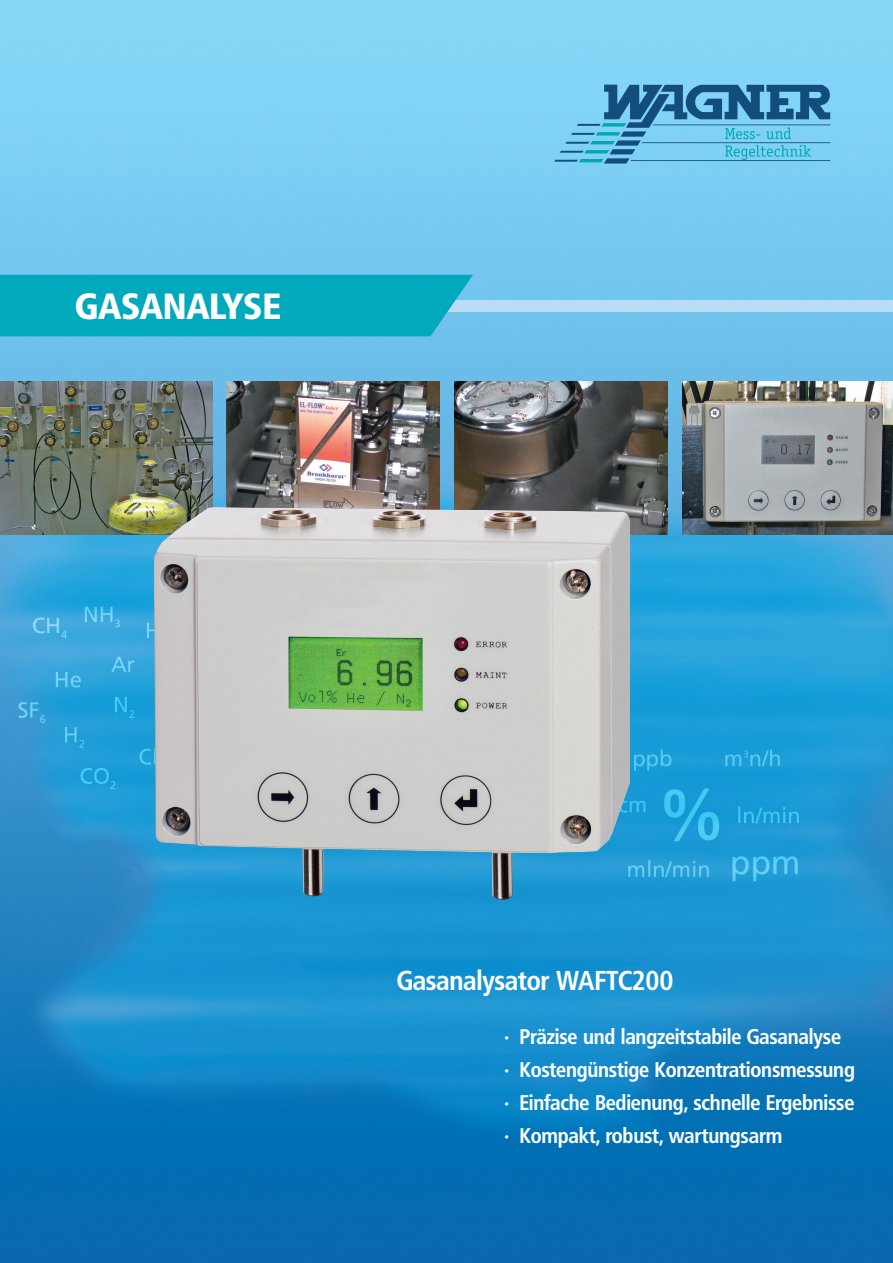
<style>
.page{position:relative;width:893px;height:1263px;background:#fff}
.page>*{position:absolute;margin:0;border:0;box-sizing:border-box;transform-origin:0 0}
.t1{font:900 36px "Frutiger Condensed BQ";color:#fff}
.t2{font:700 27px "Frutiger Condensed BQ";letter-spacing:-.01em;color:#fff}
.t3{font:700 21px/33px "Frutiger Condensed BQ";letter-spacing:-.01em;color:#fff}
</style>
<div class="page">
<img style="left:0;top:0;width:893px;height:1263px">
<div style="left:473px;top:300px;width:420px;height:11px;background:#b9def4"></div>
<svg style="left:554px;top:85px;width:276px;height:79px"></svg>
<div style="left:0;top:275px;width:473px;height:61px;background:#00aabc"></div>
<img style="left:0;top:382px;width:212px;height:153px">
<img style="left:227px;top:382px;width:212px;height:125px">
<img style="left:455px;top:382px;width:212px;height:153px">
<img style="left:683px;top:382px;width:210px;height:153px">
<img style="left:154px;top:507px;width:476px;height:393px">
<h1 class="t1" style="left:75px;top:292px;width:207px">GASANALYSE</h1>
<p class="t2" style="left:397px;top:969px;width:278px">Gasanalysator WAFTC200</p>
<p class="t3" style="left:505px;top:1021px;width:352px">· Präzise und langzeitstabile Gasanalyse<br>· Kostengünstige Konzentrationsmessung · Einfache Bedienung, schnelle Ergebnisse · Kompakt, robust, wartungsarm</p>
</div>
